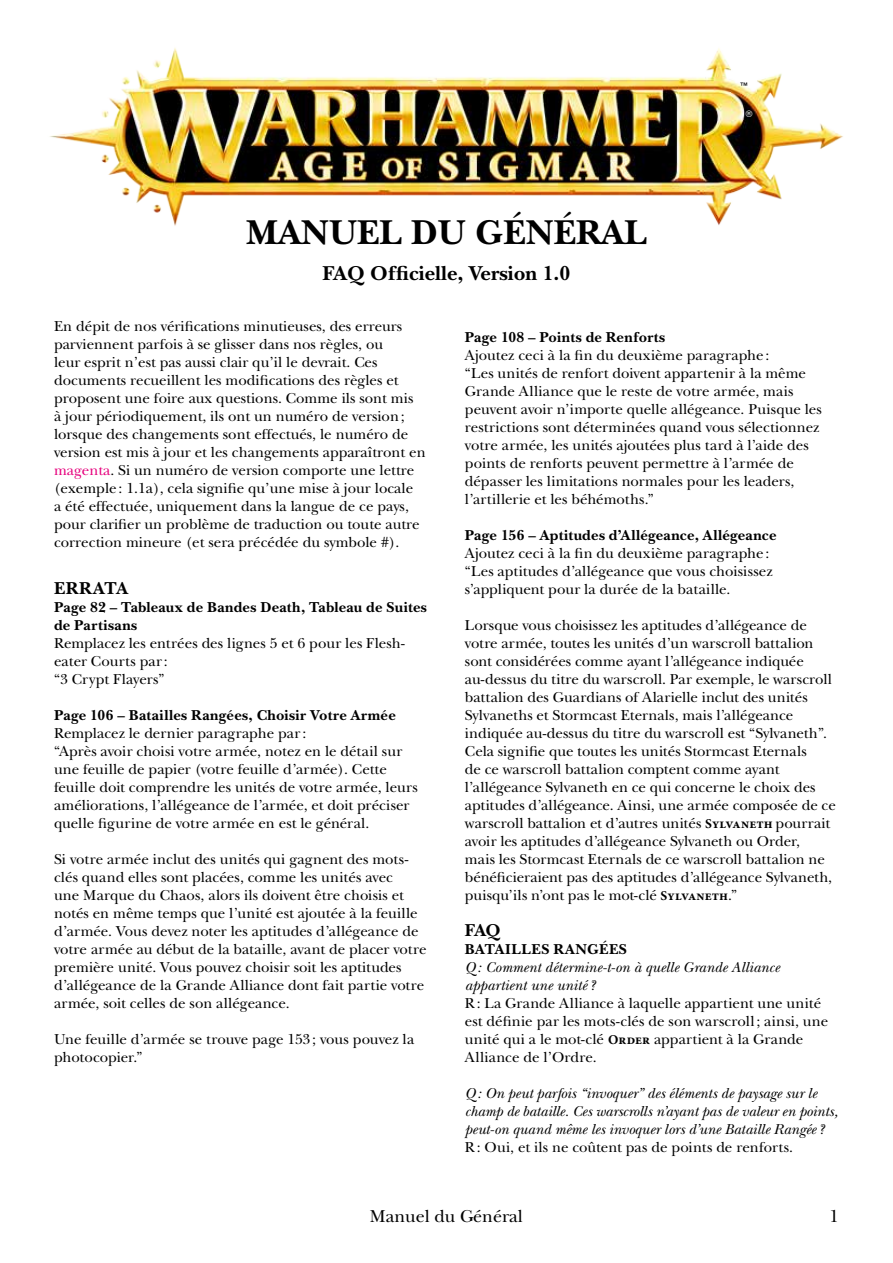
<style>
.page{position:relative;width:893px;height:1263px;background:#fff}
.page>*{position:absolute;margin:0;border:0;box-sizing:border-box;transform-origin:0 0}
.t1{font:700 36px "New Baskerville";color:#000}
.t2{font:700 21px "New Baskerville";color:#000}
.t3{font:18px "New Baskerville";color:#000}
.t4{font:700 18px "New Baskerville";letter-spacing:-.015em;color:#000}
.t5{font:15px/18px "New Baskerville";color:#000}
.t6{font:italic 15px/18px "New Baskerville";color:#000}
.t7{font:700 15px/18px "New Baskerville";letter-spacing:.015em;color:#000}
.t8{font:700 15px "New Baskerville";letter-spacing:.04em;color:#000}
.t9{font:9px "Helvetica";color:#000}
.t10{font:9px "Helvetica";color:#fff}
.s1{color:#e6007d}
.s2{font-family:"Minion Pro";font-weight:700;font-size:13.5px}
</style>
<div class="page">
<img style="left:50px;top:48px;width:793px;height:178px">
<h1 class="t1" style="left:246px;top:211px;width:402px">MANUEL DU GÉNÉRAL</h1>
<h2 class="t2" style="left:323px;top:260px;width:249px">FAQ Officielle, Version 1.0</h2>
<p class="t9" style="left:739px;top:79px;width:10px">™</p>
<p class="t10" style="left:746px;top:107px;width:8px">®</p>
<p class="t5" style="left:54px;top:317px;width:373px">En dépit de nos vérifications minutieuses, des erreurs parviennent parfois à se glisser dans nos règles, ou<br>leur esprit n’est pas aussi clair qu’il le devrait. Ces documents recueillent les modifications des règles et proposent une foire aux questions. Comme ils sont mis<br>à jour périodiquement, ils ont un numéro de version; lorsque des changements sont effectués, le numéro de version est mis à jour et les changements apparaîtront en <span class="s1">magenta</span>. Si un numéro de version comporte une lettre (exemple: 1.1a), cela signifie qu’une mise à jour locale<br>a été effectuée, uniquement dans la langue de ce pays, pour clarifier un problème de traduction ou toute autre correction mineure (et sera précédée du symbole #).</p>
<p class="t4" style="left:54px;top:578px;width:75px">ERRATA</p>
<p class="t7" style="left:54px;top:598px;width:374px">Page 82 – Tableaux de Bandes Death, Tableau de Suites de Partisans</p>
<p class="t5" style="left:54px;top:634px;width:352px">Remplacez les entrées des lignes 5 et 6 pour les Flesh&shy;eater Courts par :<br>“3 Crypt Flayers”</p>
<p class="t7" style="left:54px;top:706px;width:343px">Page 106 – Batailles Rangées, Choisir Votre Armée</p>
<p class="t5" style="left:54px;top:724px;width:365px">Remplacez le dernier paragraphe par :<br>“Après avoir choisi votre armée, notez en le détail sur une feuille de papier (votre feuille d’armée). Cette feuille doit comprendre les unités de votre armée, leurs améliorations, l’allégeance de l’armée, et doit préciser quelle figurine de votre armée en est le général.</p>
<p class="t5" style="left:54px;top:850px;width:374px">Si votre armée inclut des unités qui gagnent des mots&shy;clés quand elles sont placées, comme les unités avec<br>une Marque du Chaos, alors ils doivent être choisis et notés en même temps que l’unité est ajoutée à la feuille d’armée. Vous devez noter les aptitudes d’allégeance de votre armée au début de la bataille, avant de placer votre première unité. Vous pouvez choisir soit les aptitudes d’allégeance de la Grande Alliance dont fait partie votre armée, soit celles de son allégeance.</p>
<p class="t5" style="left:54px;top:1030px;width:362px">Une feuille d’armée se trouve page 153; vous pouvez la photocopier.”</p>
<p class="t7" style="left:465px;top:328px;width:202px">Page 108 – Points de Renforts</p>
<p class="t5" style="left:465px;top:346px;width:358px">Ajoutez ceci à la fin du deuxième paragraphe:<br>“Les unités de renfort doivent appartenir à la même Grande Alliance que le reste de votre armée, mais peuvent avoir n’importe quelle allégeance. Puisque les restrictions sont déterminées quand vous sélectionnez votre armée, les unités ajoutées plus tard à l’aide des points de renforts peuvent permettre à l’armée de dépasser les limitations normales pour les leaders, l’artillerie et les béhémoths.”</p>
<p class="t7" style="left:465px;top:526px;width:313px">Page 156 – Aptitudes d’Allégeance, Allégeance</p>
<p class="t5" style="left:465px;top:544px;width:309px">Ajoutez ceci à la fin du deuxième paragraphe: “Les aptitudes d’allégeance que vous choisissez s’appliquent pour la durée de la bataille.</p>
<p class="t5" style="left:465px;top:616px;width:372px">Lorsque vous choisissez les aptitudes d’allégeance de votre armée, toutes les unités d’un warscroll battalion sont considérées comme ayant l’allégeance indiquée au-dessus du titre du warscroll. Par exemple, le warscroll battalion des Guardians of Alarielle inclut des unités Sylvaneths et Stormcast Eternals, mais l’allégeance indiquée au-dessus du titre du warscroll est “Sylvaneth”.<br>Cela signifie que toutes les unités Stormcast Eternals<br>de ce warscroll battalion comptent comme ayant l’allégeance Sylvaneth en ce qui concerne le choix des aptitudes d’allégeance. Ainsi, une armée composée de ce warscroll battalion et d’autres unités <span class="s2">Sylvaneth</span> pourrait avoir les aptitudes d’allégeance Sylvaneth ou Order,<br>mais les Stormcast Eternals de ce warscroll battalion ne bénéficieraient pas des aptitudes d’allégeance Sylvaneth, puisqu’ils n’ont pas le mot-clé <span class="s2">Sylvaneth</span>.”</p>
<p class="t4" style="left:465px;top:920px;width:37px">FAQ</p>
<p class="t8" style="left:465px;top:940px;width:164px">BATAILLES RANGÉES</p>
<p class="t6" style="left:465px;top:958px;width:316px">Q: Comment détermine-t-on à quelle Grande Alliance appartient une unité ?</p>
<p class="t5" style="left:465px;top:994px;width:365px">R: La Grande Alliance à laquelle appartient une unité est définie par les mots-clés de son warscroll; ainsi, une unité qui a le mot-clé <span class="s2">Order</span> appartient à la Grande Alliance de l’Ordre.</p>
<p class="t6" style="left:465px;top:1084px;width:375px">Q: On peut parfois “invoquer” des éléments de paysage sur le champ de bataille. Ces warscrolls n’ayant pas de valeur en points, peut-on quand même les invoquer lors d’une Bataille Rangée ?</p>
<p class="t5" style="left:465px;top:1138px;width:330px">R: Oui, et ils ne coûtent pas de points de renforts.</p>
<p class="t3" style="left:370px;top:1205px;width:154px">Manuel du Général</p>
<p class="t3" style="left:830px;top:1205px;width:11px">1</p>
</div>
